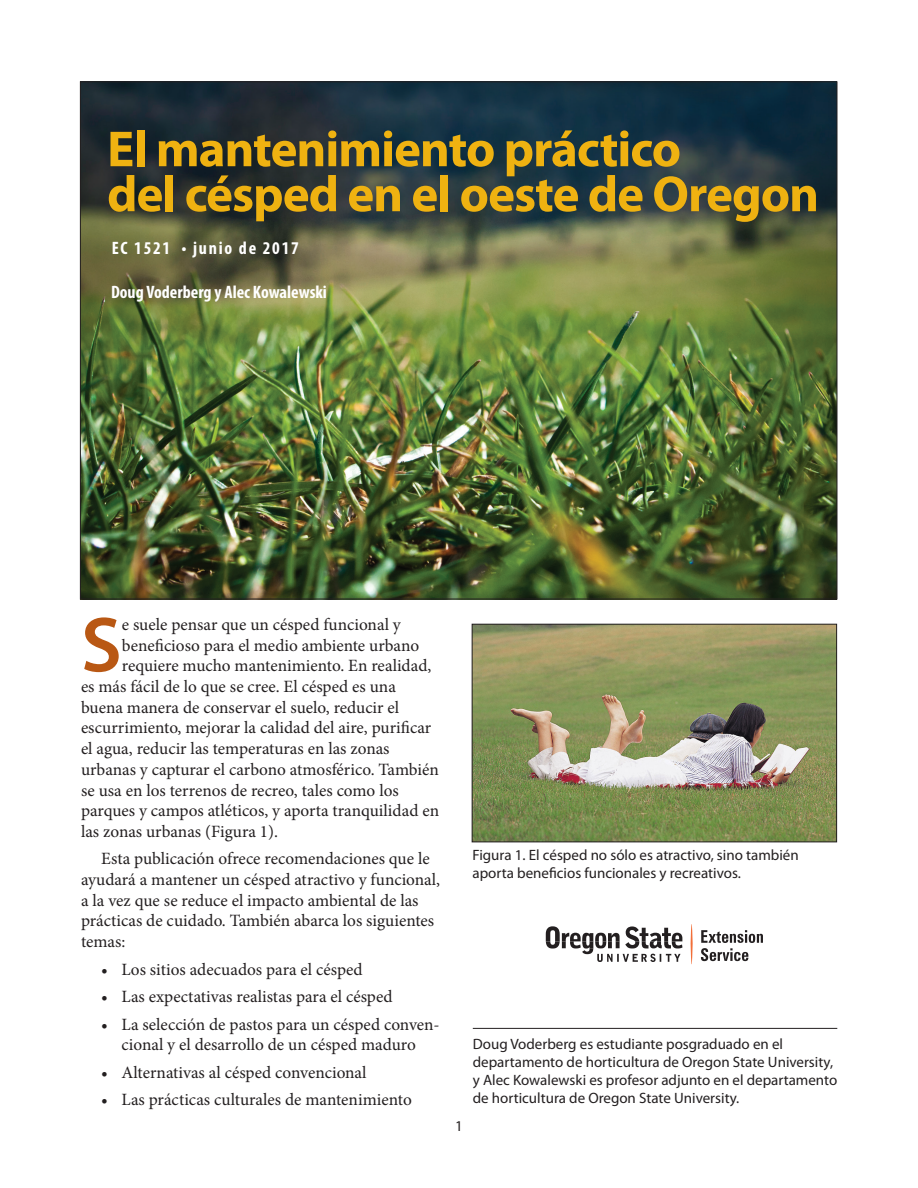
<style>
.page{position:relative;width:918px;height:1188px;background:#fff}
.page>*{position:absolute;margin:0;border:0;box-sizing:border-box;transform-origin:0 0}
.Body_first{font:600 78.6px "Myriad Pro";color:#b95814}
.t1{font:700 51px/45px "Myriad Pro";letter-spacing:-.02em;color:#efb211}
.Authors{font:700 condensed 18px "Myriad Pro";color:#fff}
.Pub_number{font:700 condensed 18px "Myriad Pro";letter-spacing:.1em;color:#fff}
.Body_first-2{font:17.25px "Minion Pro";color:#231f20}
.Body_text{font:17.25px/20.7px "Minion Pro";color:#231f20}
.Author_affiliations{font:15px/18px "Myriad Pro";color:#231f20}
</style>
<div class="page">
<img style="left:82px;top:83px;width:753px;height:514px">
<hr style="left:473px;top:1028px;width:364px;height:1px;background:#231f20">
<img style="left:474px;top:626px;width:361px;height:214px">
<div style="left:472px;top:624px;width:365px;height:218px;border:1px solid #231f20"></div>
<svg style="left:546px;top:926px;width:136px;height:36px"></svg>
<svg style="left:691px;top:924px;width:2px;height:40px"></svg>
<svg style="left:701px;top:930px;width:62px;height:31px"></svg>
<h1 class="t1" style="left:107px;top:125px;width:713px">El mantenimiento práctico<br>del césped en el oeste de Oregon</h1>
<p class="Pub_number" style="left:112px;top:237px;width:189px">EC 1521 • junio de 2017</p>
<p class="Authors" style="left:111px;top:281px;width:217px">Doug Voderberg y Alec Kowalewski</p>
<p class="Body_first" style="left:81px;top:595px;width:42px">S</p>
<p class="Body_first-2" style="left:122px;top:613px;width:281px">e suele pensar que un césped funcional y</p>
<p class="Body_first-2" style="left:122px;top:634px;width:299px">beneficioso para el medio ambiente urbano</p>
<p class="Body_first-2" style="left:122px;top:654px;width:311px">requiere mucho mantenimiento. En realidad,</p>
<p class="Body_first-2" style="left:81px;top:675px;width:316px">es más fácil de lo que se cree. El césped es una</p>
<p class="Body_first-2" style="left:81px;top:696px;width:320px">buena manera de conservar el suelo, reducir el</p>
<p class="Body_first-2" style="left:81px;top:716px;width:352px">escurrimiento, mejorar la calidad del aire, purificar</p>
<p class="Body_first-2" style="left:81px;top:737px;width:310px">el agua, reducir las temperaturas en las zonas</p>
<p class="Body_first-2" style="left:81px;top:758px;width:359px">urbanas y capturar el carbono atmosférico. También</p>
<p class="Body_first-2" style="left:81px;top:778px;width:319px">se usa en los terrenos de recreo, tales como los</p>
<p class="Body_first-2" style="left:81px;top:799px;width:360px">parques y campos atléticos, y aporta tranquilidad en</p>
<p class="Body_first-2" style="left:81px;top:820px;width:199px">las zonas urbanas (Figura 1).</p>
<p class="Body_text" style="left:81px;top:849px;width:361px;text-indent:20px">Esta publicación ofrece recomendaciones que le ayudará a mantener un césped atractivo y funcional, a la vez que se reduce el impacto ambiental de las prácticas de cuidado. También abarca los siguientes temas:</p>
<p class="Body_text" style="left:101px;top:959px;width:263px">• Los sitios adecuados para el césped</p>
<p class="Body_text" style="left:101px;top:986px;width:293px">• Las expectativas realistas para el césped</p>
<p class="Body_text" style="left:101px;top:1014px;width:340px;text-align:center">• La selección de pastos para un césped conven&shy;cional y el desarrollo de un césped maduro</p>
<p class="Body_text" style="left:101px;top:1062px;width:267px">• Alternativas al césped convencional</p>
<p class="Body_text" style="left:101px;top:1089px;width:312px">• Las prácticas culturales de mantenimiento</p>
<p class="Author_affiliations" style="left:472px;top:845px;width:328px">Figura 1. El césped no sólo es atractivo, sino también aporta beneficios funcionales y recreativos.</p>
<p class="Author_affiliations" style="left:455px;top:1117px;width:9px">1</p>
<p class="Author_affiliations" style="left:473px;top:1035px;width:366px">Doug Voderberg es estudiante posgraduado en el departamento de horticultura de Oregon State University, y Alec Kowalewski es profesor adjunto en el departamento de horticultura de Oregon State University.</p>
</div>
